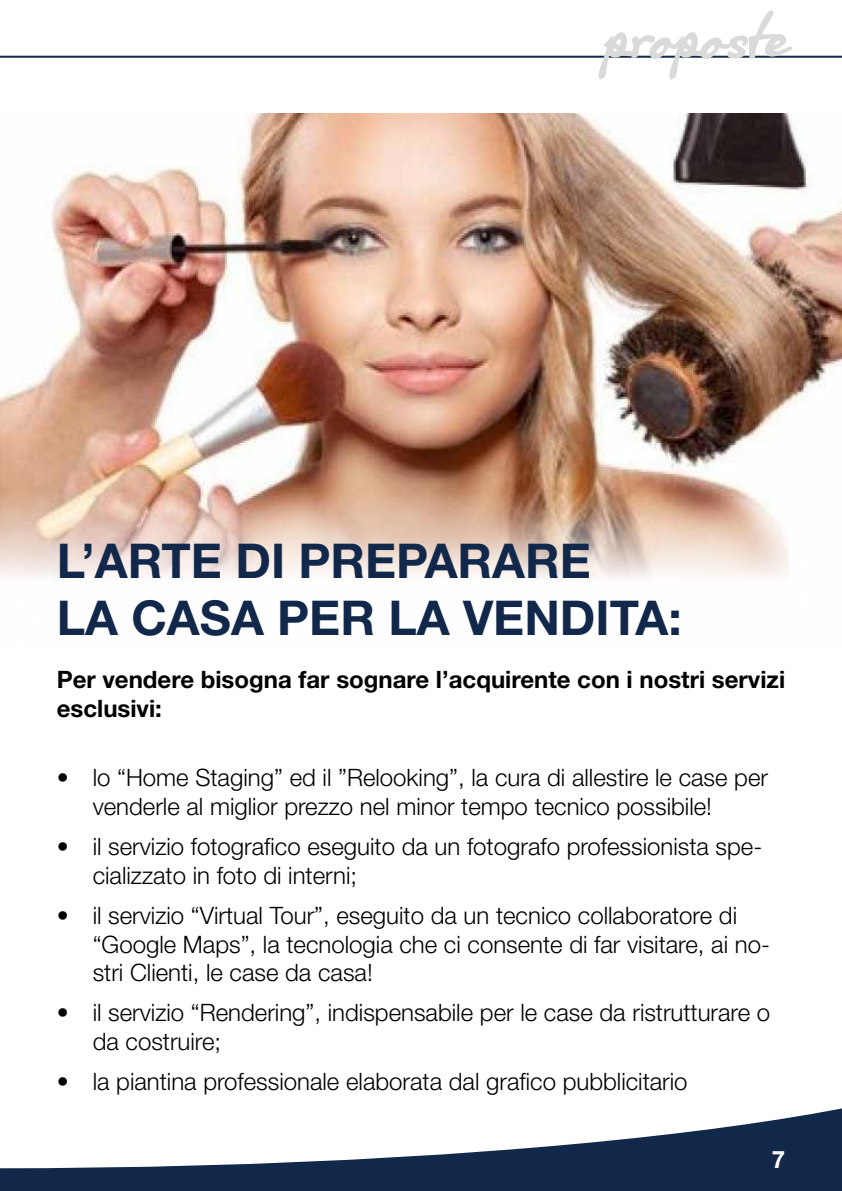
<style>
.page{position:relative;width:842px;height:1191px;background:#fff}
.page>*{position:absolute;margin:0;border:0;box-sizing:border-box;transform-origin:0 0}
.t1{font:81.2px "Olga C";color:#dadada}
.t2{font:700 48px/57.6px "Helvetica Neue LT Std";color:#11284b}
.t3{font:300 24px/28.8px "Helvetica Neue LT Std";color:#000}
.t4{font:700 24px/28.8px "Helvetica Neue LT Std";color:#000}
.t5{font:700 24px "Helvetica Neue LT Std";color:#fff}
</style>
<div class="page">
<hr style="left:0;top:56px;width:842px;height:2px;background:#11284b">
<svg style="left:0;top:1108px;width:842px;height:83px"></svg>
<img style="left:0;top:113px;width:842px;height:466px">
<h1 class="t1" style="left:604px;top:-15px;width:183px">proposte</h1>
<h2 class="t2" style="left:57px;top:530px;width:626px">L’ARTE DI PREPARARE<br>LA CASA PER LA VENDITA:</h2>
<p class="t4" style="left:57px;top:664px;width:730px">Per vendere bisogna far sognare l’acquirente con i nostri servizi esclusivi:</p>
<p class="t3" style="left:93px;top:762px;width:677px;text-indent:-36px">• lo “Home Staging” ed il ”Relooking”, la cura di allestire le case per venderle al miglior prezzo nel minor tempo tecnico possibile!</p>
<p class="t3" style="left:93px;top:831px;width:671px;text-indent:-36px">• il servizio fotografico eseguito da un fotografo professionista spe&shy;cializzato in foto di interni;</p>
<p class="t3" style="left:93px;top:900px;width:679px;text-indent:-36px">• il servizio “Virtual Tour”, eseguito da un tecnico collaboratore di “Google Maps”, la tecnologia che ci consente di far visitare, ai no&shy;stri Clienti, le case da casa!</p>
<p class="t3" style="left:93px;top:998px;width:679px;text-indent:-36px">• il servizio “Rendering”, indispensabile per le case da ristrutturare o da costruire;</p>
<p class="t3" style="left:57px;top:1067px;width:632px">• la piantina professionale elaborata dal grafico pubblicitario</p>
<p class="t5" style="left:772px;top:1145px;width:15px">7</p>
</div>
